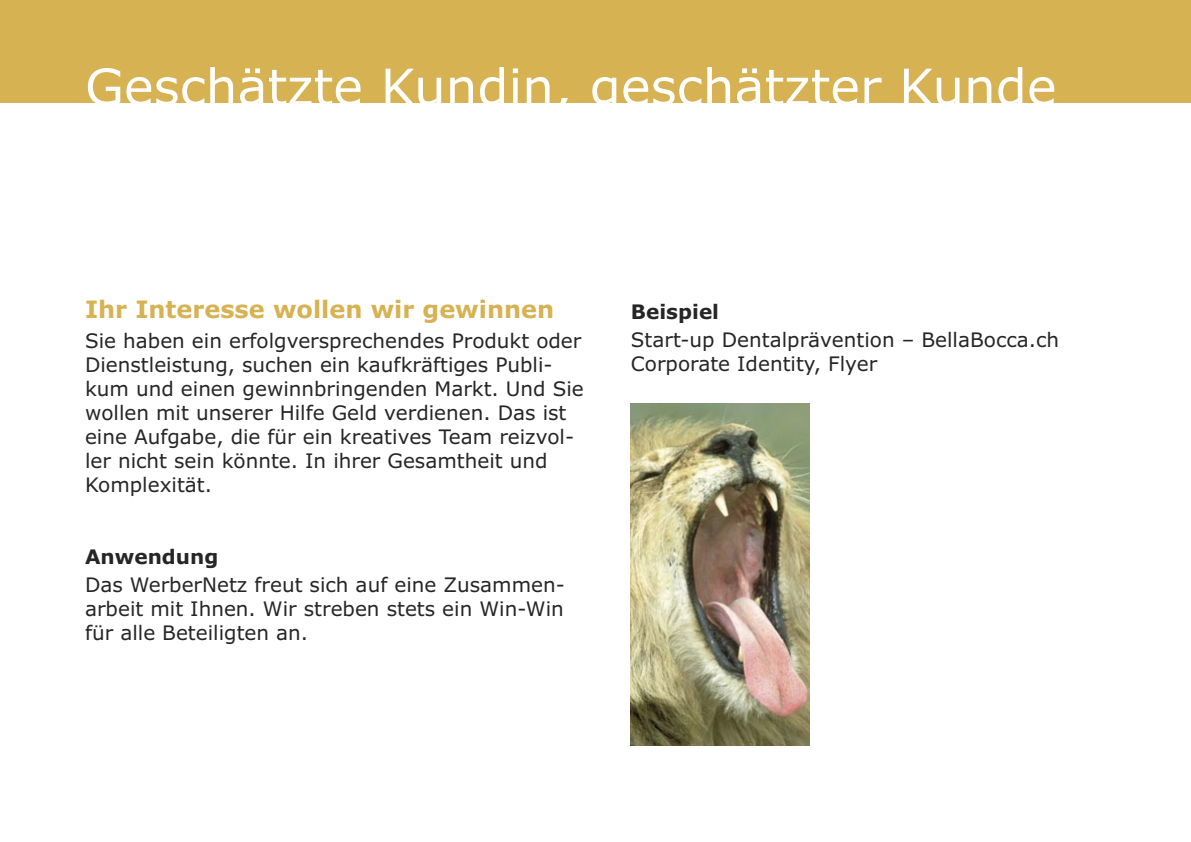
<style>
.page{position:relative;width:1191px;height:842px;background:#fff}
.page>*{position:absolute;margin:0;border:0;box-sizing:border-box;transform-origin:0 0}
.t1{font:50px "Verdana";color:#fff}
.t2{font:700 24px "Verdana";color:#d7b252}
.t3{font:20px/24px "Verdana";color:#272627}
.t4{font:700 20px "Verdana";color:#272627}
</style>
<div class="page">
<div style="left:0;top:0;width:1191px;height:102px;background:#d7b252"></div>
<img style="left:631px;top:404px;width:179px;height:341px">
<h1 class="t1" style="left:85px;top:67px;width:973px">Geschätzte Kundin, geschätzter Kunde</h1>
<p class="t2" style="left:85px;top:300px;width:471px">Ihr Interesse wollen wir gewinnen</p>
<p class="t3" style="left:85px;top:331px;width:500px">Sie haben ein erfolgversprechendes Produkt oder Dienstleistung, suchen ein kaufkräftiges Publi&shy;kum und einen gewinnbringenden Markt. Und Sie wollen mit unserer Hilfe Geld verdienen. Das ist eine Aufgabe, die für ein kreatives Team reizvol&shy;ler nicht sein könnte. In ihrer Gesamtheit und Komplexität.</p>
<p class="t4" style="left:85px;top:549px;width:135px">Anwendung</p>
<p class="t3" style="left:85px;top:575px;width:481px;text-align:justify">Das WerberNetz freut sich auf eine Zusammen&shy;arbeit mit Ihnen. Wir streben stets ein Win-Win für alle Beteiligten an.</p>
<p class="t4" style="left:631px;top:304px;width:90px">Beispiel</p>
<p class="t3" style="left:631px;top:330px;width:430px">Start-up Dentalprävention – BellaBocca.ch<br>Corporate Identity, Flyer</p>
</div>
